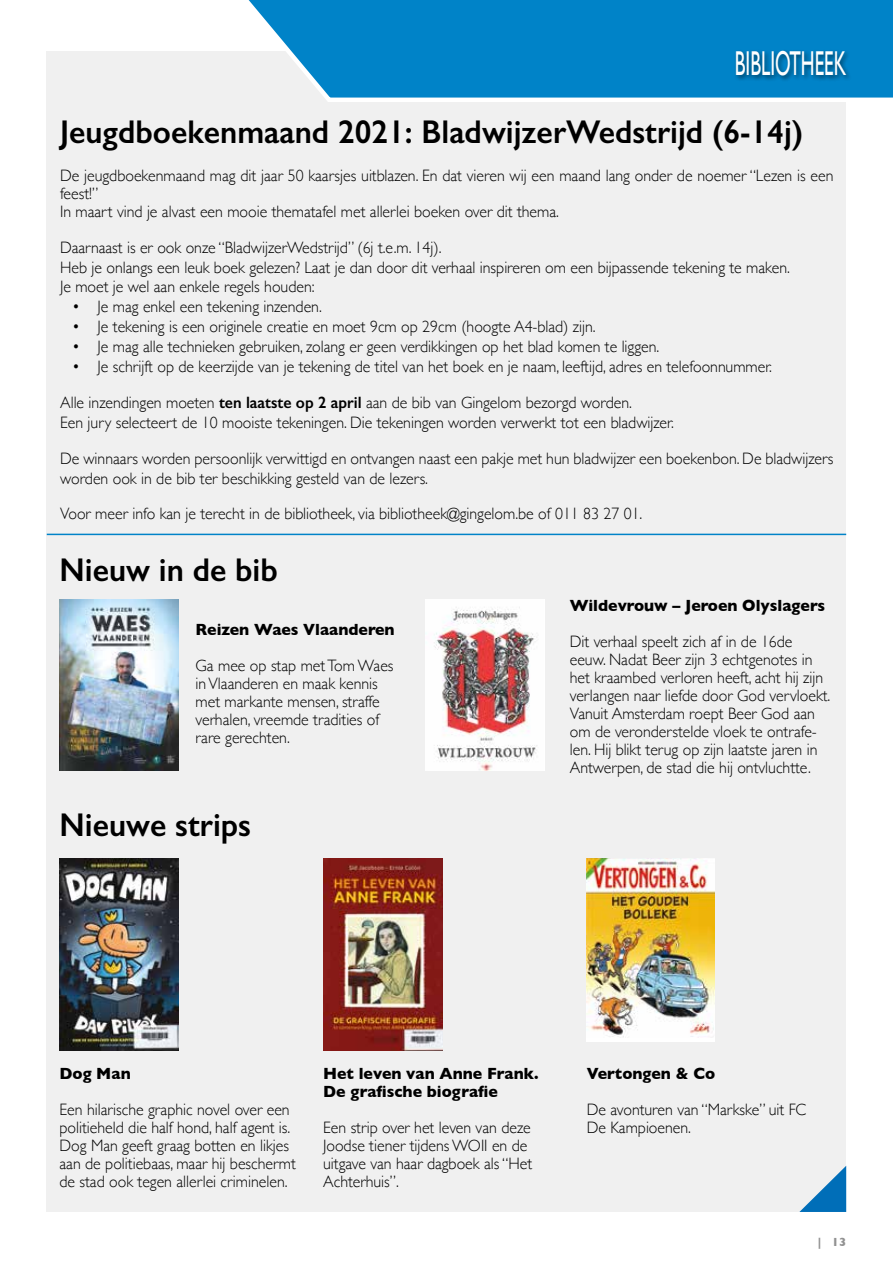
<style>
.page{position:relative;width:893px;height:1263px;background:#fff}
.page>*{position:absolute;margin:0;border:0;box-sizing:border-box;transform-origin:0 0}
.t1{font:34.5px "Gill Sans";color:#fff;scale:.55 1}
.t2{font:600 33px "Gill Sans";color:#000;scale:.96 1}
.t3{font:300 16.5px/18px "Gill Sans";color:#000;scale:.96 1}
.t4{font:700 16.5px/18px "Gill Sans";color:#000;scale:.96 1}
.t5{font:700 12px "Gill Sans";color:#929292}
.s1{font-weight:600}
</style>
<div class="page">
<div style="left:47px;top:51px;width:799px;height:1161px;background:#f0f0f0"></div>
<svg style="left:248px;top:0;width:645px;height:102px;background:#1d90cd"></svg>
<div style="left:734px;top:48px;width:118px;height:34px;background:#000;opacity:.5"></div>
<img style="left:60px;top:600px;width:119px;height:170px">
<img style="left:426px;top:600px;width:117px;height:171px">
<img style="left:60px;top:858px;width:119px;height:193px">
<img style="left:323px;top:858px;width:119px;height:193px">
<div style="left:587px;top:858px;width:128px;height:184px;background:#fff"></div>
<img style="left:587px;top:858px;width:127px;height:180px">
<svg style="left:799px;top:1166px;width:47px;height:46px"></svg>
<hr style="left:47px;top:534px;width:799px;height:1px;background:#0083c8">
<h1 class="t1" style="left:735px;top:43px;width:204px">BIBLIOTHEEK</h1>
<h2 class="t2" style="left:60px;top:112px;width:776px">Jeugdboekenmaand 2021: BladwijzerWedstrijd (6-14j)</h2>
<p class="t3" style="left:60px;top:166px;width:807px">De jeugdboekenmaand mag dit jaar 50 kaarsjes uitblazen. En dat vieren wij een maand lang onder de noemer “Lezen is een feest!”<br>In maart vind je alvast een mooie thematafel met allerlei boeken over dit thema.</p>
<p class="t3" style="left:60px;top:237px;width:762px;line-height:19.8px">Daarnaast is er ook onze “BladwijzerWedstrijd” (6j t.e.m. 14j).<br>Heb je onlangs een leuk boek gelezen? Laat je dan door dit verhaal inspireren om een bijpassende tekening te maken.<br>Je moet je wel aan enkele regels houden:</p>
<p class="t3" style="left:72px;top:297px;width:262px">• Je mag enkel een tekening inzenden.</p>
<p class="t3" style="left:72px;top:317px;width:547px">• Je tekening is een originele creatie en moet 9cm op 29cm (hoogte A4-blad) zijn.</p>
<p class="t3" style="left:72px;top:337px;width:613px">• Je mag alle technieken gebruiken, zolang er geen verdikkingen op het blad komen te liggen.</p>
<p class="t3" style="left:72px;top:356px;width:731px">• Je schrijft op de keerzijde van je tekening de titel van het boek en je naam, leeftijd, adres en telefoonnummer.</p>
<p class="t3" style="left:60px;top:392px;width:641px;line-height:19.8px">Alle inzendingen moeten <span class="s1">ten laatste op 2 april</span> aan de bib van Gingelom bezorgd worden.<br>Een jury selecteert de 10 mooiste tekeningen. Die tekeningen worden verwerkt tot een bladwijzer.</p>
<p class="t3" style="left:60px;top:448px;width:807px;line-height:19.8px">De winnaars worden persoonlijk verwittigd en ontvangen naast een pakje met hun bladwijzer een boekenbon. De bladwijzers worden ook in de bib ter beschikking gesteld van de lezers.</p>
<p class="t3" style="left:60px;top:503px;width:608px">Voor meer info kan je terecht in de bibliotheek, via bibliotheek@gingelom.be of 011 83 27 01.</p>
<h2 class="t2" style="left:60px;top:550px;width:229px">Nieuw in de bib</h2>
<p class="t4" style="left:196px;top:620px;width:209px">Reizen Waes Vlaanderen</p>
<p class="t3" style="left:196px;top:656px;width:208px">Ga mee op stap met Tom Waes in Vlaanderen en maak kennis met markante mensen, straffe verhalen, vreemde tradities of rare gerechten.</p>
<h2 class="t2" style="left:60px;top:805px;width:201px">Nieuwe strips</h2>
<p class="t4" style="left:570px;top:596px;width:267px">Wildevrouw – Jeroen Olyslagers</p>
<p class="t3" style="left:570px;top:632px;width:273px">Dit verhaal speelt zich af in de 16de eeuw. Nadat Beer zijn 3 echtgenotes in het kraambed verloren heeft, acht hij zijn verlangen naar liefde door God vervloekt.<br>Vanuit Amsterdam roept Beer God aan om de veronderstelde vloek te ontrafe&shy;len. Hij blikt terug op zijn laatste jaren in Antwerpen, de stad die hij ontvluchtte.</p>
<p class="t4" style="left:60px;top:1064px;width:76px">Dog Man</p>
<p class="t3" style="left:60px;top:1099px;width:248px">Een hilarische graphic novel over een politieheld die half hond, half agent is.<br>Dog Man geeft graag botten en likjes aan de politiebaas, maar hij beschermt de stad ook tegen allerlei criminelen.</p>
<p class="t4" style="left:323px;top:1064px;width:226px">Het leven van Anne Frank.<br>De grafische biografie</p>
<p class="t3" style="left:323px;top:1117px;width:219px">Een strip over het leven van deze<br>Joodse tiener tijdens WOII en de uitgave van haar dagboek als “Het<br>Achterhuis”.</p>
<p class="t4" style="left:587px;top:1064px;width:135px">Vertongen &amp; Co</p>
<p class="t3" style="left:587px;top:1099px;width:230px">De avonturen van “Markske” uit FC<br>De Kampioenen.</p>
<p class="t5" style="left:818px;top:1232px;width:30px">| 13</p>
</div>
